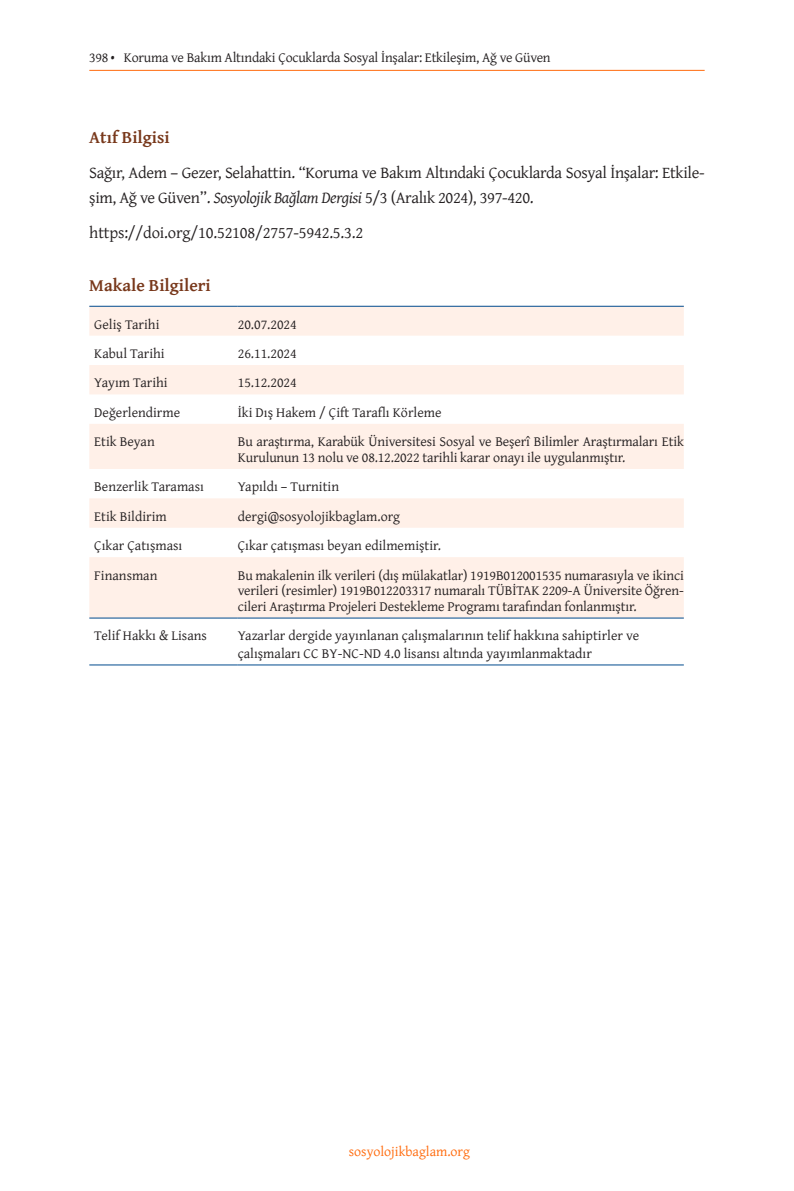
<style>
.page{position:relative;width:794px;height:1191px;background:#fff}
.page>*{position:absolute;margin:0;border:0;box-sizing:border-box;transform-origin:0 0}
.Öz_BASLIK{font:700 17.5px "Gentium Plus";color:#78381b}
.Heading_1{font:700 17.5px "Gentium Plus";color:#78381b}
.Anahtar-kelimeler-keywords{font:16.62px/24.5px "Gentium Plus";letter-spacing:-.02em;color:#231f20}
.Makale-tablo{font:14px/15.8px "Gentium Plus";color:#231f20}
.t1{font:14px "Gentium Plus";color:#ff6b0d}
.s1{font-style:italic}
</style>
<div class="page">
<hr style="left:89px;top:70px;width:615px;height:1px;background:#ff6b0d">
<svg style="left:89px;top:307px;width:595px;height:310px;fill:#fff0e8"></svg>
<hr style="left:89px;top:306px;width:149px;height:1px;background:#004b8d">
<hr style="left:238px;top:306px;width:446px;height:1px;background:#004b8d">
<hr style="left:89px;top:617px;width:149px;height:1px;background:#004b8d">
<hr style="left:238px;top:617px;width:446px;height:1px;background:#004b8d">
<hr style="left:89px;top:664px;width:149px;height:1px;background:#004b8d">
<hr style="left:238px;top:664px;width:446px;height:1px;background:#004b8d">
<p class="Makale-tablo" style="left:89px;top:48px;width:463px">398 • Koruma ve Bakım Altındaki Çocuklarda Sosyal İnşalar: Etkileşim, Ağ ve Güven</p>
<p class="Heading_1" style="left:89px;top:121px;width:82px">Atıf Bilgisi</p>
<p class="Anahtar-kelimeler-keywords" style="left:89px;top:159px;width:617px">Sağır, Adem – Gezer, Selahattin. “Koruma ve Bakım Altındaki Çocuklarda Sosyal İnşalar: Etkile&shy;şim, Ağ ve Güven”. <span class="s1">Sosyolojik Bağlam Dergisi</span> 5/3 (Aralık 2024), 397-420.</p>
<p class="Anahtar-kelimeler-keywords" style="left:89px;top:219px;width:275px">https://doi.org/10.52108/2757-5942.5.3.2</p>
<p class="Öz_BASLIK" style="left:89px;top:269px;width:123px">Makale Bilgileri</p>
<p class="Makale-tablo" style="left:94px;top:315px;width:67px">Geliş Tarihi</p>
<p class="Makale-tablo" style="left:238px;top:315px;width:60px">20.07.2024</p>
<p class="Makale-tablo" style="left:94px;top:344px;width:72px">Kabul Tarihi</p>
<p class="Makale-tablo" style="left:238px;top:344px;width:60px">26.11.2024</p>
<p class="Makale-tablo" style="left:94px;top:374px;width:75px">Yayım Tarihi</p>
<p class="Makale-tablo" style="left:238px;top:374px;width:60px">15.12.2024</p>
<p class="Makale-tablo" style="left:94px;top:403px;width:87px">Değerlendirme</p>
<p class="Makale-tablo" style="left:238px;top:403px;width:205px">İki Dış Hakem / Çift Taraflı Körleme</p>
<p class="Makale-tablo" style="left:94px;top:433px;width:62px">Etik Beyan</p>
<p class="Makale-tablo" style="left:238px;top:433px;width:447px">Bu araştırma, Karabük Üniversitesi Sosyal ve Beşerî Bilimler Araştırmaları Etik<br>Kurulunun 13 nolu ve 08.12.2022 tarihli karar onayı ile uygulanmıştır.</p>
<p class="Makale-tablo" style="left:94px;top:478px;width:111px">Benzerlik Taraması</p>
<p class="Makale-tablo" style="left:238px;top:478px;width:103px">Yapıldı – Turnitin</p>
<p class="Makale-tablo" style="left:94px;top:507px;width:74px">Etik Bildirim</p>
<p class="Makale-tablo" style="left:238px;top:507px;width:164px">dergi@sosyolojikbaglam.org</p>
<p class="Makale-tablo" style="left:94px;top:536px;width:89px">Çıkar Çatışması</p>
<p class="Makale-tablo" style="left:238px;top:536px;width:205px">Çıkar çatışması beyan edilmemiştir.</p>
<p class="Makale-tablo" style="left:94px;top:566px;width:65px">Finansman</p>
<p class="Makale-tablo" style="left:238px;top:566px;width:447px;text-align:justify">Bu makalenin ilk verileri (dış mülakatlar) 1919B012001535 numarasıyla ve ikinci verileri (resimler) 1919B012203317 numaralı TÜBİTAK 2209-A Üniversite Öğren&shy;cileri Araştırma Projeleri Destekleme Programı tarafından fonlanmıştır.</p>
<p class="Makale-tablo" style="left:94px;top:627px;width:114px">Telif Hakkı &amp; Lisans</p>
<p class="Makale-tablo" style="left:238px;top:626px;width:403px;line-height:17.5px">Yazarlar dergide yayınlanan çalışmalarının telif hakkına sahiptirler ve çalışmaları CC BY-NC-ND 4.0 lisansı altında yayımlanmaktadır</p>
<p class="t1" style="left:349px;top:1138px;width:123px">sosyolojikbaglam.org</p>
</div>
